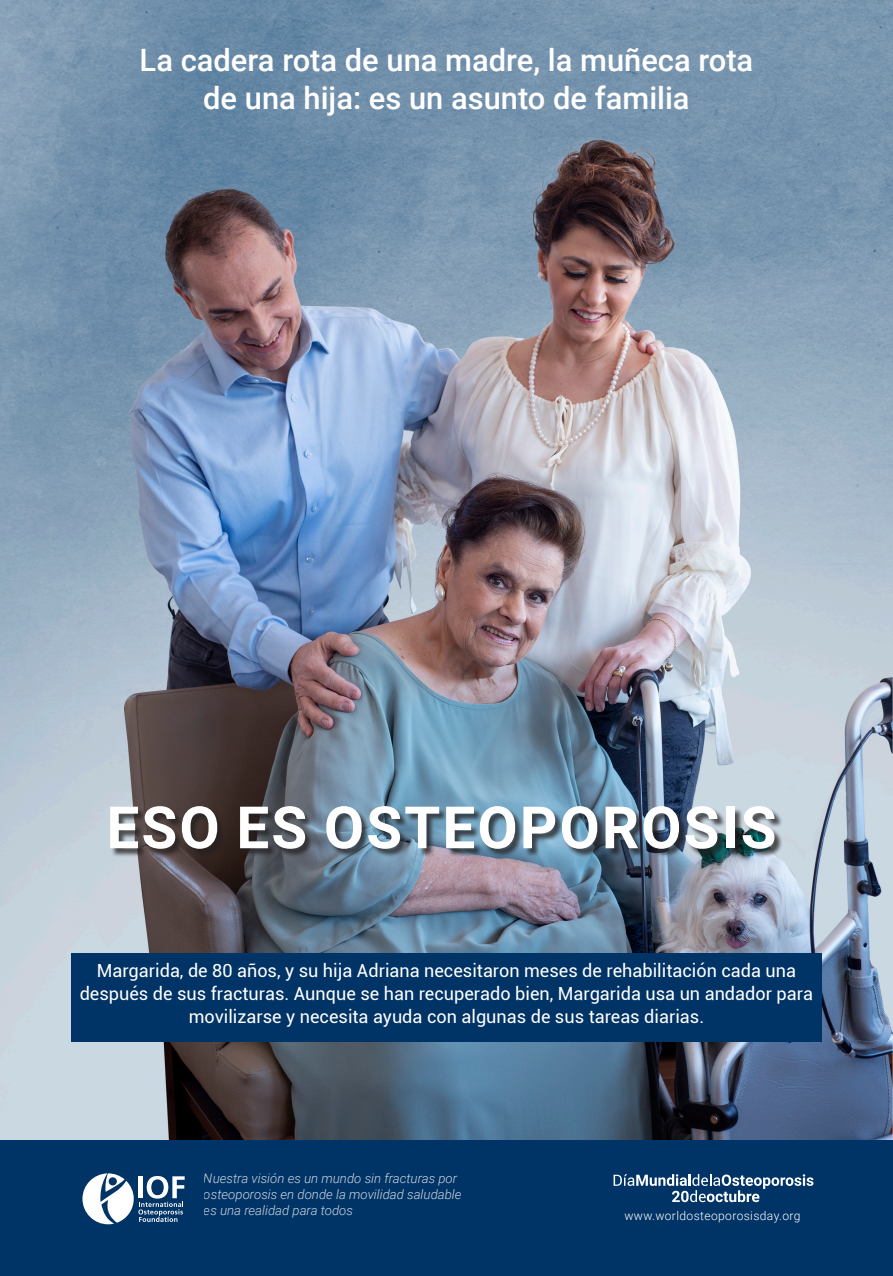
<style>
.page{position:relative;width:893px;height:1276px;background:#fff}
.page>*{position:absolute;margin:0;border:0;box-sizing:border-box;transform-origin:0 0}
.t1{font:700 58.43px "Roboto";letter-spacing:.035em;color:#fff}
.t2{font:500 30.9px "Roboto";color:#fff}
.t3{font:18.08px/22.8px "Roboto";color:#fff;text-align:center}
.t4{font:italic 300 13.2px/15.8px "Roboto";color:#fff}
.t5{font:300 12.08px "Roboto";letter-spacing:.03em;color:#fff}
</style>
<div class="page">
<img style="left:0;top:0;width:893px;height:1140px">
<div style="left:111px;top:807px;width:672px;height:51px;background:#231f20;opacity:.75"></div>
<div style="left:71px;top:953px;width:751px;height:89px;background:#036"></div>
<div style="left:0;top:1140px;width:893px;height:136px;background:#036"></div>
<svg style="left:82px;top:1173px;width:103px;height:51px"></svg>
<svg style="left:614px;top:1174px;width:199px;height:28px"></svg>
<p class="t2" style="left:140px;top:39px;width:615px">La cadera rota de una madre, la muñeca rota</p>
<p class="t2" style="left:203px;top:76px;width:488px">de una hija: es un asunto de familia</p>
<p class="t1" style="left:106px;top:786px;width:672px">ESO ES OSTEOPOROSIS</p>
<p class="t3" style="left:80px;top:958px;width:735px">Margarida, de 80 años, y su hija Adriana necesitaron meses de rehabilitación cada una después de sus fracturas. Aunque se han recuperado bien, Margarida usa un andador para movilizarse y necesita ayuda con algunas de sus tareas diarias.</p>
<p class="t4" style="left:204px;top:1169px;width:259px">Nuestra visión es un mundo sin fracturas por osteoporosis en donde la movilidad saludable es una realidad para todos</p>
<p class="t5" style="left:624px;top:1207px;width:178px">www.worldosteoporosisday.org</p>
</div>
